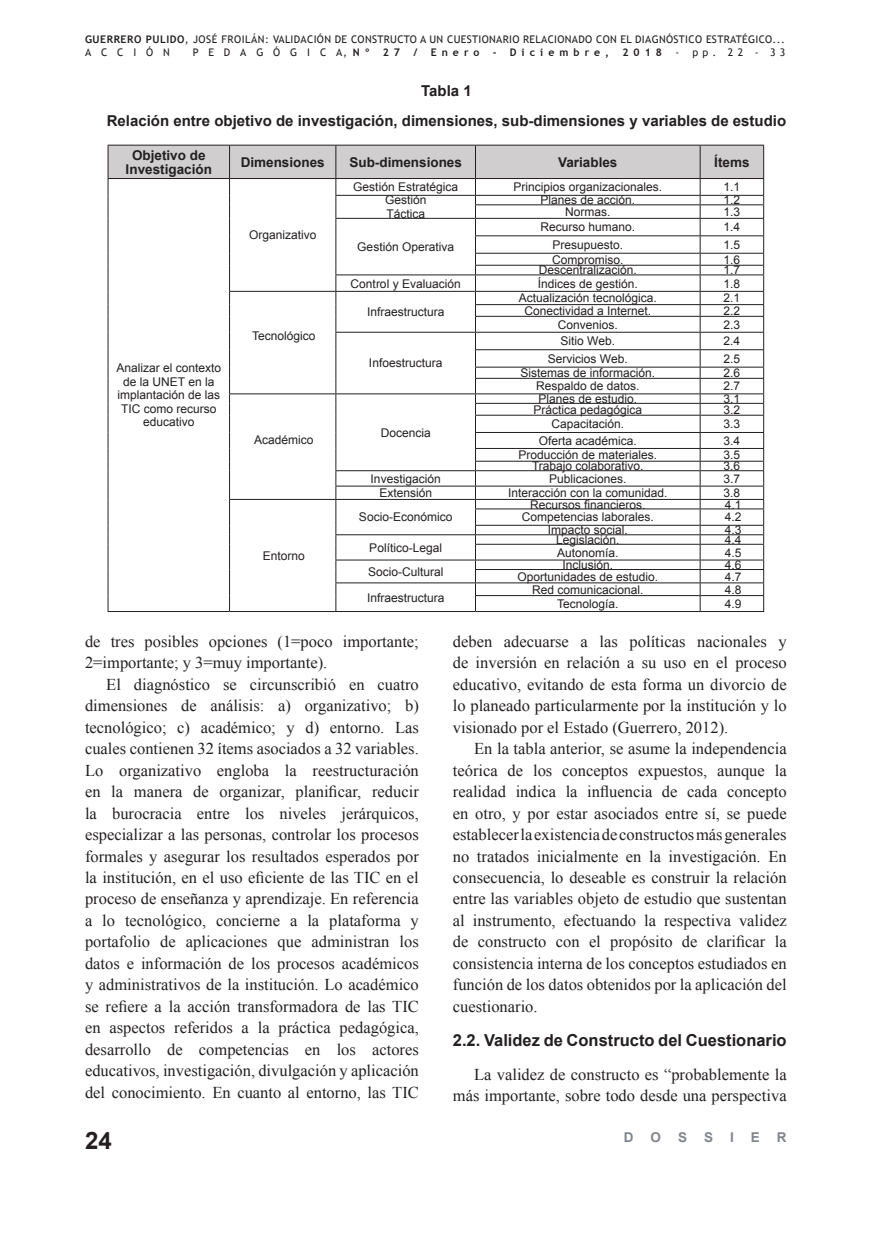
<style>
.page{position:relative;width:893px;height:1234px;background:#fff}
.page>*{position:absolute;margin:0;border:0;box-sizing:border-box;transform-origin:0 0}
.t1{font:700 24px "Arial";color:#231f20}
.t2{font:16.5px/21.5px "Times New Roman";color:#231f20;text-align:justify}
.t3{font:700 16.5px "Arial";color:#231f20}
.t4{font:700 15px/30px "Arial";color:#231f20;text-align:center}
.t5{font:700 13.5px/13.5px "Arial";color:#231f20;text-align:center}
.t6{font:700 13.5px "Arial";color:#82858b}
.t7{font:12px/13.5px "Arial";color:#231f20;text-align:center}
.t8{font:10.5px/12.6px "Trebuchet MS";letter-spacing:.03em;color:#231f20}
.t9{font:700 10.5px "Trebuchet MS";letter-spacing:.48em;color:#231f20}
.t10{font:10.5px "Trebuchet MS";letter-spacing:.94em;color:#231f20}
.s1{font-weight:700}
</style>
<div class="page">
<hr style="left:108px;top:611px;width:122px;height:1px;background:#231f20">
<hr style="left:230px;top:611px;width:106px;height:1px;background:#231f20">
<hr style="left:336px;top:611px;width:139px;height:1px;background:#231f20">
<svg style="left:108px;top:145px;width:656px;height:466px"></svg>
<hr style="left:475px;top:611px;width:225px;height:1px;background:#231f20">
<hr style="left:700px;top:611px;width:64px;height:1px;background:#231f20">
<p class="t8" style="left:85px;top:33px;width:701px"><span class="s1">GUERRERO PULIDO</span>, JOSÉ FROILÁN: VALIDACIÓN DE CONSTRUCTO A UN CUESTIONARIO RELACIONADO CON EL DIAGNÓSTICO ESTRATÉGICO...<br>ACCIÓN</p>
<p class="t10" style="left:193px;top:46px;width:178px">PEDAGÓGICA, <span class="s1">Nº</span></p>
<p class="t9" style="left:383px;top:45px;width:19px">2 7</p>
<p class="t9" style="left:413px;top:45px;width:6px">/</p>
<p class="t9" style="left:431px;top:45px;width:50px">Enero</p>
<p class="t9" style="left:493px;top:45px;width:118px">- Diciembre,</p>
<p class="t9" style="left:622px;top:45px;width:41px">2018</p>
<p class="t8" style="left:675px;top:46px;width:111px">- pp. 22 - 33</p>
<p class="t4" style="left:107px;top:76px;width:681px">Tabla 1<br>Relación entre objetivo de investigación, dimensiones, sub-dimensiones y variables de estudio</p>
<p class="t5" style="left:126px;top:149px;width:88px">Objetivo de<br>Investigación</p>
<p class="t5" style="left:241px;top:156px;width:86px">Dimensiones</p>
<p class="t5" style="left:349px;top:156px;width:114px">Sub-dimensiones</p>
<p class="t5" style="left:558px;top:156px;width:61px">Variables</p>
<p class="t5" style="left:714px;top:156px;width:37px">Ítems</p>
<p class="t7" style="left:249px;top:228px;width:69px">Organizativo</p>
<p class="t7" style="left:116px;top:361px;width:106px">Analizar el contexto de la UNET en la implantación de las<br>TIC como recurso educativo</p>
<p class="t7" style="left:252px;top:329px;width:65px">Tecnológico</p>
<p class="t7" style="left:254px;top:433px;width:61px">Académico</p>
<p class="t7" style="left:263px;top:549px;width:44px">Entorno</p>
<p class="t7" style="left:353px;top:180px;width:106px">Gestión Estratégica</p>
<p class="t7" style="left:513px;top:180px;width:150px">Principios organizacionales.</p>
<p class="t7" style="left:724px;top:180px;width:18px">1.1</p>
<p class="t7" style="left:385px;top:193px;width:43px;text-align:left">Gestión<br>Táctica</p>
<p class="t7" style="left:540px;top:193px;width:96px">Planes de acción.</p>
<p class="t7" style="left:724px;top:193px;width:18px">1.2</p>
<p class="t7" style="left:565px;top:205px;width:47px">Normas.</p>
<p class="t7" style="left:724px;top:205px;width:18px">1.3</p>
<p class="t7" style="left:357px;top:240px;width:98px">Gestión Operativa</p>
<p class="t7" style="left:540px;top:220px;width:96px">Recurso humano.</p>
<p class="t7" style="left:724px;top:220px;width:18px">1.4</p>
<p class="t7" style="left:552px;top:238px;width:72px">Presupuesto.</p>
<p class="t7" style="left:724px;top:238px;width:18px">1.5</p>
<p class="t7" style="left:552px;top:253px;width:73px">Compromiso.</p>
<p class="t7" style="left:724px;top:253px;width:18px">1.6</p>
<p class="t7" style="left:539px;top:263px;width:100px">Descentralización.</p>
<p class="t7" style="left:724px;top:263px;width:18px">1.7</p>
<p class="t7" style="left:351px;top:276px;width:112px">Control y Evaluación</p>
<p class="t7" style="left:538px;top:276px;width:102px">Índices de gestión.</p>
<p class="t7" style="left:724px;top:276px;width:18px">1.8</p>
<p class="t7" style="left:367px;top:305px;width:79px">Infraestructura</p>
<p class="t7" style="left:519px;top:291px;width:140px">Actualización tecnológica.</p>
<p class="t7" style="left:724px;top:291px;width:18px">2.1</p>
<p class="t7" style="left:524px;top:304px;width:128px">Conectividad a Internet.</p>
<p class="t7" style="left:724px;top:304px;width:18px">2.2</p>
<p class="t7" style="left:558px;top:318px;width:62px">Convenios.</p>
<p class="t7" style="left:724px;top:318px;width:18px">2.3</p>
<p class="t7" style="left:561px;top:334px;width:56px">Sitio Web.</p>
<p class="t7" style="left:724px;top:334px;width:18px">2.4</p>
<p class="t7" style="left:548px;top:352px;width:81px">Servicios Web.</p>
<p class="t7" style="left:724px;top:352px;width:18px">2.5</p>
<p class="t7" style="left:520px;top:366px;width:136px">Sistemas de información.</p>
<p class="t7" style="left:724px;top:366px;width:18px">2.6</p>
<p class="t7" style="left:536px;top:379px;width:105px">Respaldo de datos.</p>
<p class="t7" style="left:724px;top:379px;width:18px">2.7</p>
<p class="t7" style="left:369px;top:356px;width:75px">Infoestructura</p>
<p class="t7" style="left:538px;top:392px;width:100px">Planes de estudio.</p>
<p class="t7" style="left:724px;top:392px;width:18px">3.1</p>
<p class="t7" style="left:533px;top:403px;width:110px">Práctica pedagógica</p>
<p class="t7" style="left:724px;top:403px;width:18px">3.2</p>
<p class="t7" style="left:551px;top:417px;width:74px">Capacitación.</p>
<p class="t7" style="left:724px;top:417px;width:18px">3.3</p>
<p class="t7" style="left:539px;top:434px;width:100px">Oferta académica.</p>
<p class="t7" style="left:724px;top:434px;width:18px">3.4</p>
<p class="t7" style="left:518px;top:448px;width:140px">Producción de materiales.</p>
<p class="t7" style="left:724px;top:448px;width:18px">3.5</p>
<p class="t7" style="left:532px;top:459px;width:113px">Trabajo colaborativo.</p>
<p class="t7" style="left:724px;top:459px;width:18px">3.6</p>
<p class="t7" style="left:381px;top:425px;width:52px">Docencia</p>
<p class="t7" style="left:371px;top:472px;width:72px">Investigación</p>
<p class="t7" style="left:549px;top:472px;width:79px">Publicaciones.</p>
<p class="t7" style="left:724px;top:472px;width:18px">3.7</p>
<p class="t7" style="left:379px;top:486px;width:54px">Extensión</p>
<p class="t7" style="left:508px;top:486px;width:161px">Interacción con la comunidad.</p>
<p class="t7" style="left:724px;top:486px;width:18px">3.8</p>
<p class="t7" style="left:359px;top:510px;width:95px">Socio-Económico</p>
<p class="t7" style="left:369px;top:541px;width:74px">Político-Legal</p>
<p class="t7" style="left:368px;top:565px;width:77px">Socio-Cultural</p>
<p class="t7" style="left:367px;top:590px;width:79px">Infraestructura</p>
<p class="t7" style="left:530px;top:497px;width:117px">Recursos financieros.</p>
<p class="t7" style="left:725px;top:497px;width:18px">4.1</p>
<p class="t7" style="left:522px;top:510px;width:134px">Competencias laborales.</p>
<p class="t7" style="left:725px;top:510px;width:18px">4.2</p>
<p class="t7" style="left:548px;top:523px;width:82px">Impacto social.</p>
<p class="t7" style="left:725px;top:523px;width:18px">4.3</p>
<p class="t7" style="left:556px;top:533px;width:65px">Legislación.</p>
<p class="t7" style="left:725px;top:533px;width:18px">4.4</p>
<p class="t7" style="left:557px;top:545px;width:63px">Autonomía.</p>
<p class="t7" style="left:725px;top:545px;width:18px">4.5</p>
<p class="t7" style="left:562px;top:558px;width:52px">Inclusión.</p>
<p class="t7" style="left:725px;top:558px;width:18px">4.6</p>
<p class="t7" style="left:517px;top:569px;width:142px">Oportunidades de estudio.</p>
<p class="t7" style="left:725px;top:569px;width:18px">4.7</p>
<p class="t7" style="left:532px;top:582px;width:113px">Red comunicacional.</p>
<p class="t7" style="left:725px;top:582px;width:18px">4.8</p>
<p class="t7" style="left:557px;top:597px;width:63px">Tecnología.</p>
<p class="t7" style="left:725px;top:597px;width:18px">4.9</p>
<p class="t2" style="left:85px;top:630px;width:335px">de tres posibles opciones (1=poco importante;<br>2=importante; y 3=muy importante).</p>
<p class="t2" style="left:85px;top:673px;width:335px;text-indent:21px">El diagnóstico se circunscribió en cuatro dimensiones de análisis: a) organizativo; b) tecnológico; c) académico; y d) entorno. Las cuales contienen 32 ítems asociados a 32 variables.<br>Lo organizativo engloba la reestructuración en la manera de organizar, planificar, reducir la burocracia entre los niveles jerárquicos, especializar a las personas, controlar los procesos formales y asegurar los resultados esperados por la institución, en el uso eficiente de las TIC en el proceso de enseñanza y aprendizaje. En referencia a lo tecnológico, concierne a la plataforma y portafolio de aplicaciones que administran los datos e información de los procesos académicos y administrativos de la institución. Lo académico se refiere a la acción transformadora de las TIC en aspectos referidos a la práctica pedagógica, desarrollo de competencias en los actores educativos, investigación, divulgación y aplicación del conocimiento. En cuanto al entorno, las TIC</p>
<h1 class="t1" style="left:85px;top:1124px;width:28px">24</h1>
<p class="t2" style="left:453px;top:630px;width:335px">deben adecuarse a las políticas nacionales y de inversión en relación a su uso en el proceso educativo, evitando de esta forma un divorcio de lo planeado particularmente por la institución y lo visionado por el Estado (Guerrero, 2012).</p>
<p class="t2" style="left:453px;top:737px;width:335px;text-indent:21px">En la tabla anterior, se asume la independencia teórica de los conceptos expuestos, aunque la realidad indica la influencia de cada concepto en otro, y por estar asociados entre sí, se puede establecer la existencia de constructos más generales no tratados inicialmente en la investigación. En consecuencia, lo deseable es construir la relación entre las variables objeto de estudio que sustentan al instrumento, efectuando la respectiva validez de constructo con el propósito de clarificar la consistencia interna de los conceptos estudiados en función de los datos obtenidos por la aplicación del cuestionario.</p>
<p class="t3" style="left:453px;top:1028px;width:335px">2.2. Validez de Constructo del Cuestionario</p>
<p class="t2" style="left:453px;top:1063px;width:335px;text-align:right">La validez de constructo es “probablemente la más importante, sobre todo desde una perspectiva</p>
<p class="t6" style="left:624px;top:1127px;width:11px">D</p>
<p class="t6" style="left:651px;top:1127px;width:12px">O</p>
<p class="t6" style="left:678px;top:1127px;width:11px">S</p>
<p class="t6" style="left:704px;top:1127px;width:11px">S</p>
<p class="t6" style="left:730px;top:1127px;width:5px">I</p>
<p class="t6" style="left:751px;top:1127px;width:11px">E</p>
<p class="t6" style="left:777px;top:1127px;width:11px">R</p>
</div>
